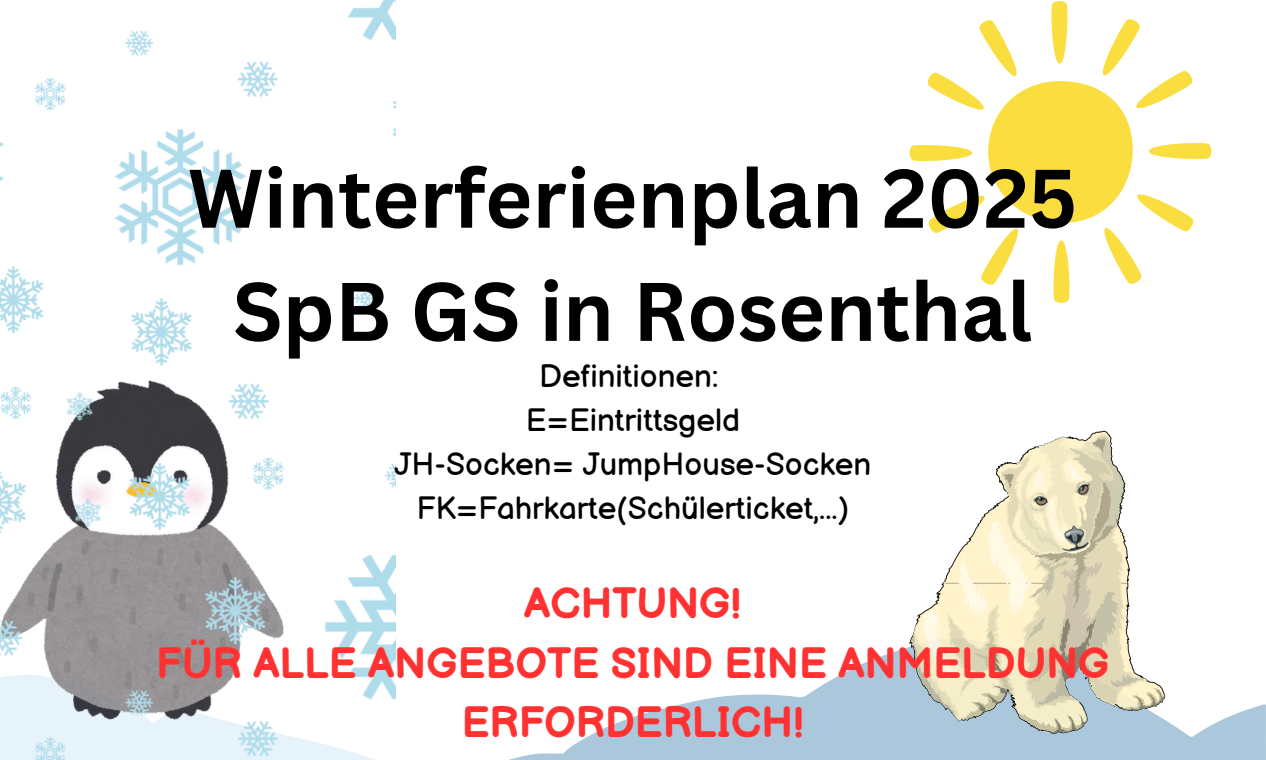
<style>
.page{position:relative;width:1266px;height:760px;background:#fff}
.page>*{position:absolute;margin:0;border:0;box-sizing:border-box;transform-origin:0 0}
.t1{font:700 81px/113px "Canva Sans";color:#000;text-align:center}
.t2{font:700 42.75px/58.9px "Balsamiq Sans";color:#ff3131;text-align:center}
.t3{font:31.5px "Balsamiq Sans";color:#000}
</style>
<div class="page">
<svg style="left:909px;top:1px;width:303px;height:302px"></svg>
<svg style="left:512px;top:647px;width:754px;height:112px;fill:#abc7db"></svg>
<svg style="left:910px;top:430px;width:254px;height:304px"></svg>
<img style="left:0;top:0;width:395px;height:759px">
<p class="t1" style="left:188px;top:140px;width:891px">Winterferienplan 2025<br>SpB GS in Rosenthal</p>
<p class="t3" style="left:539px;top:358px;width:181px">Definitionen:</p>
<p class="t3" style="left:526px;top:402px;width:216px">E=Eintrittsgeld</p>
<p class="t3" style="left:394px;top:446px;width:478px">JH-Socken= JumpHouse-Socken</p>
<h1 class="t3" style="left:417px;top:490px;width:434px">FK=Fahrkarte(Schülerticket,...)</h1>
<p class="t2" style="left:156px;top:576px;width:955px">ACHTUNG!<br>FÜR ALLE ANGEBOTE SIND EINE ANMELDUNG<br>ERFORDERLICH!</p>
</div>
